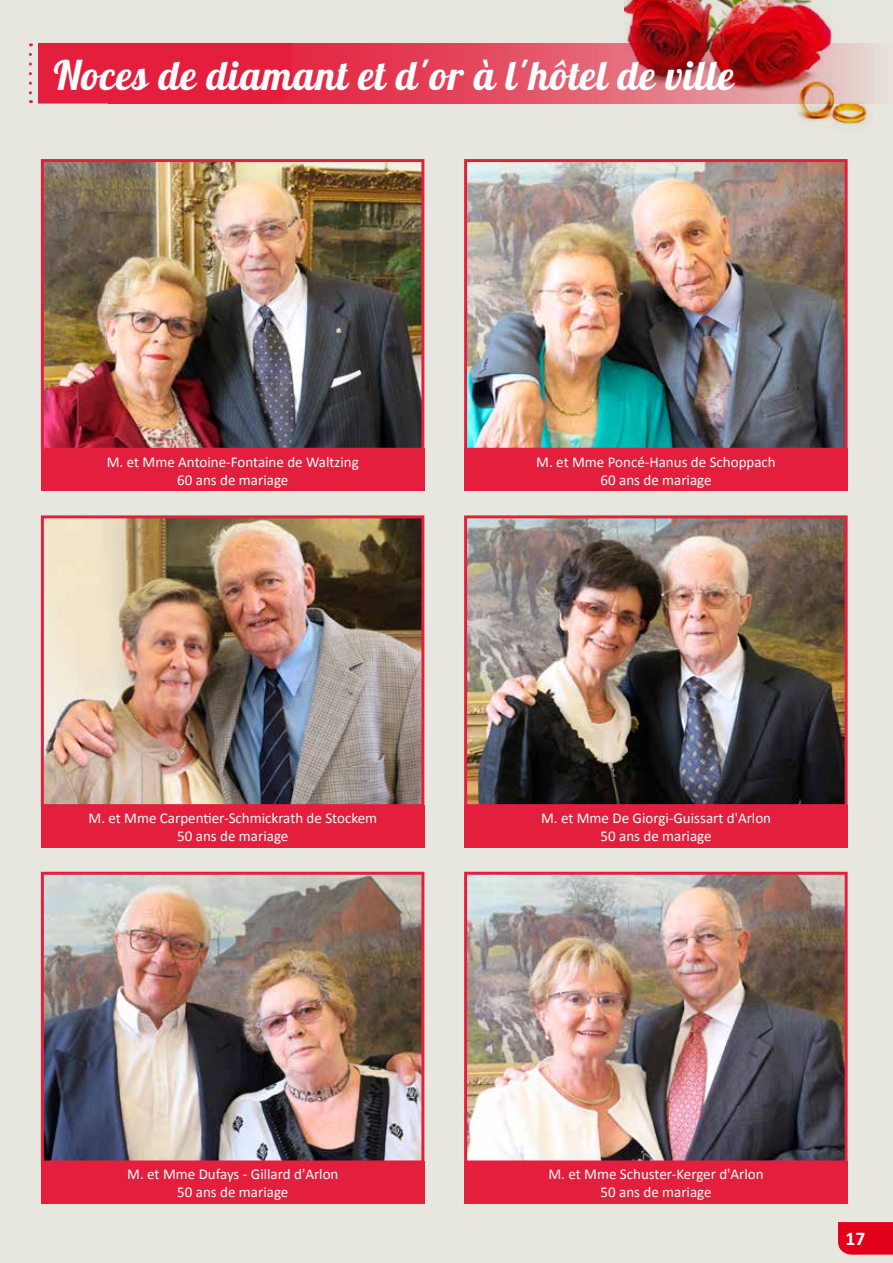
<style>
.page{position:relative;width:893px;height:1263px;background:#e8e7df}
.page>*{position:absolute;margin:0;border:0;box-sizing:border-box;transform-origin:0 0}
.t1{font:40.5px "Lobster 1.4";letter-spacing:.02em;color:#fff}
.t2{font:700 19.5px "Calibri";color:#fff}
.t3{font:15px/18px "Calibri";color:#fff;text-align:center}
</style>
<div class="page">
<svg style="left:292px;top:43px;width:586px;height:61px;background:#e4485e"></svg>
<svg style="left:29px;top:54px;width:3px;height:49px"></svg>
<div style="left:38px;top:43px;width:254px;height:61px;background:#e41f3d"></div>
<img style="left:625px;top:0;width:248px;height:131px">
<img style="left:45px;top:163px;width:375px;height:284px">
<div style="left:41px;top:159px;width:383px;height:292px;border:3px solid #e41f3d"></div>
<img style="left:45px;top:519px;width:375px;height:284px">
<div style="left:41px;top:515px;width:383px;height:292px;border:3px solid #e41f3d"></div>
<img style="left:45px;top:876px;width:375px;height:283px">
<div style="left:41px;top:872px;width:383px;height:291px;border:3px solid #e41f3d"></div>
<img style="left:468px;top:163px;width:376px;height:284px">
<div style="left:464px;top:159px;width:384px;height:292px;border:3px solid #e41f3d"></div>
<img style="left:468px;top:519px;width:376px;height:284px">
<div style="left:464px;top:515px;width:384px;height:292px;border:3px solid #e41f3d"></div>
<img style="left:468px;top:876px;width:376px;height:283px">
<div style="left:464px;top:872px;width:384px;height:291px;border:3px solid #e41f3d"></div>
<div style="left:41px;top:449px;width:384px;height:42px;background:#e41f3d"></div>
<div style="left:41px;top:805px;width:384px;height:42px;background:#e41f3d"></div>
<div style="left:41px;top:1161px;width:384px;height:43px;background:#e41f3d"></div>
<div style="left:464px;top:449px;width:384px;height:42px;background:#e41f3d"></div>
<div style="left:464px;top:805px;width:384px;height:42px;background:#e41f3d"></div>
<div style="left:464px;top:1161px;width:384px;height:43px;background:#e41f3d"></div>
<div style="left:838px;top:1222px;width:55px;height:32px;background:#e2001a"></div>
<h1 class="t1" style="left:54px;top:50px;width:682px">Noces de diamant et d'or à l'hôtel de ville</h1>
<p class="t3" style="left:107px;top:453px;width:254px">M. et Mme Antoine-Fontaine de Waltzing<br>60 ans de mariage</p>
<p class="t3" style="left:536px;top:453px;width:241px">M. et Mme Poncé-Hanus de Schoppach<br>60 ans de mariage</p>
<p class="t3" style="left:89px;top:809px;width:290px">M. et Mme Carpentier-Schmickrath de Stockem<br>50 ans de mariage</p>
<p class="t3" style="left:541px;top:809px;width:232px">M. et Mme De Giorgi-Guissart d'Arlon<br>50 ans de mariage</p>
<p class="t3" style="left:127px;top:1165px;width:213px">M. et Mme Dufays - Gillard d'Arlon<br>50 ans de mariage</p>
<p class="t3" style="left:548px;top:1165px;width:217px">M. et Mme Schuster-Kerger d'Arlon<br>50 ans de mariage</p>
<h2 class="t2" style="left:846px;top:1226px;width:21px">17</h2>
</div>
